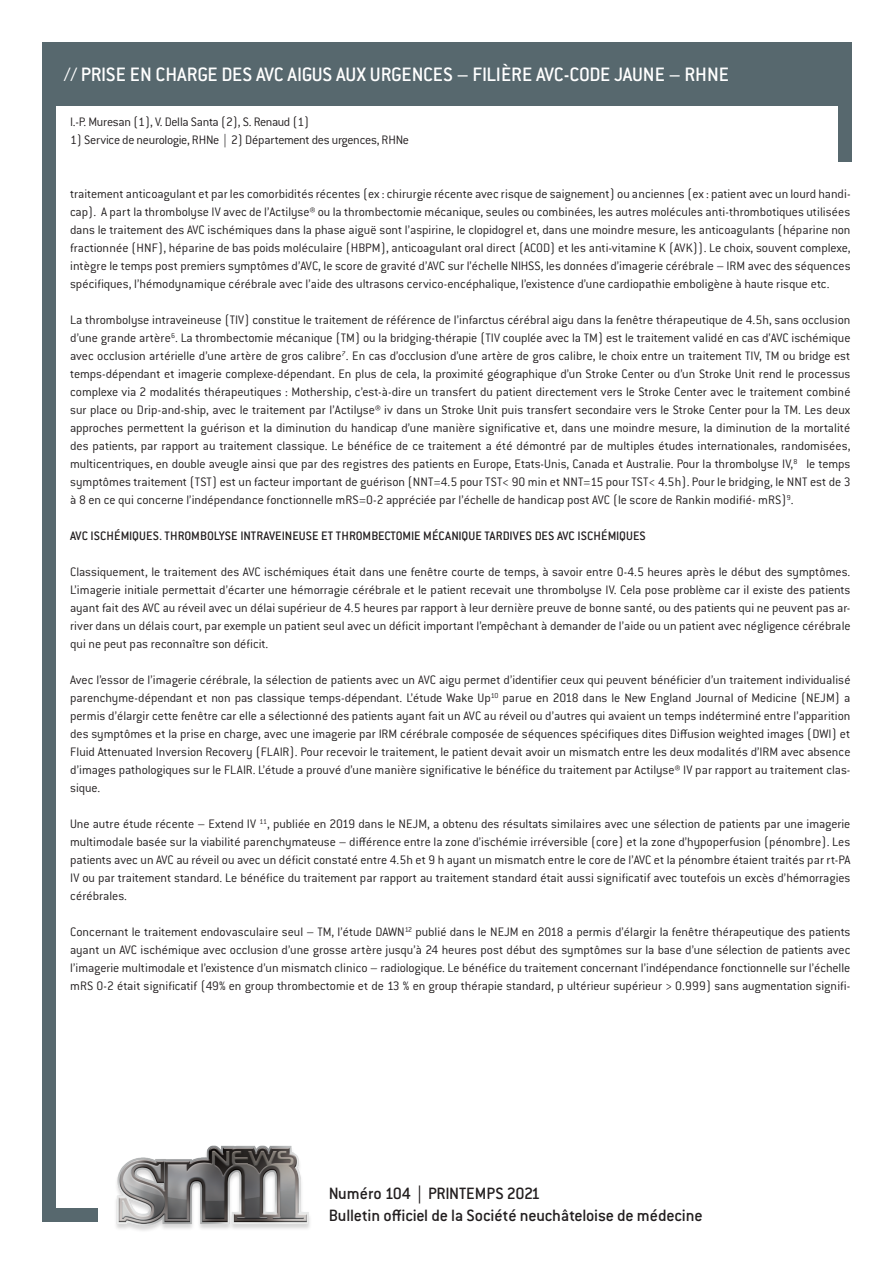
<style>
.page{position:relative;width:893px;height:1263px;background:#fff}
.page>*{position:absolute;margin:0;border:0;box-sizing:border-box;transform-origin:0 0}
.t1{font:500 21.3px "Conduit ITC Std";letter-spacing:-.01em;color:#fff}
.t2{font:500 18px/21.6px "Conduit ITC Std";letter-spacing:-.015em;color:#231f20}
.t3{font:300 13.5px/18px "Conduit ITC Std";letter-spacing:-.005em;color:#231f20;text-align:justify}
.t4{font:500 13.5px "Conduit ITC Std";letter-spacing:.005em;color:#231f20}
.t5{font:300 13.5px "Conduit ITC Std";letter-spacing:-.025em;color:#231f20}
</style>
<div class="page">
<div style="left:43px;top:43px;width:807px;height:63px;background:#57686e"></div>
<div style="left:43px;top:43px;width:13px;height:1177px;background:#57686e"></div>
<div style="left:43px;top:1208px;width:55px;height:13px;background:#57686e"></div>
<img style="left:116px;top:1145px;width:194px;height:86px">
<div style="left:838px;top:43px;width:13px;height:119px;background:#57686e"></div>
<h1 class="t1" style="left:64px;top:62px;width:667px">// PRISE EN CHARGE DES AVC AIGUS AUX URGENCES – FILIÈRE AVC-CODE JAUNE – RHNE</h1>
<p class="t5" style="left:70px;top:114px;width:241px">I.-P. Muresan (1), V. Della Santa (2), S. Renaud (1)</p>
<p class="t3" style="left:70px;top:130px;width:340px">1) Service de neurologie, RHNe | 2) Département des urgences, RHNe</p>
<p class="t3" style="left:70px;top:184px;width:782px">traitement anticoagulant et par les comorbidités récentes (ex : chirurgie récente avec risque de saignement) ou anciennes (ex : patient avec un lourd handi&shy;cap). A part la thrombolyse IV avec de l’Actilyse® ou la thrombectomie mécanique, seules ou combinées, les autres molécules anti-thrombotiques utilisées dans le traitement des AVC ischémiques dans la phase aiguë sont l’aspirine, le clopidogrel et, dans une moindre mesure, les anticoagulants (héparine non fractionnée (HNF), héparine de bas poids moléculaire (HBPM), anticoagulant oral direct (ACOD) et les anti-vitamine K (AVK)). Le choix, souvent complexe, intègre le temps post premiers symptômes d’AVC, le score de gravité d’AVC sur l’échelle NIHSS, les données d’imagerie cérébrale – IRM avec des séquences spécifiques, l’hémodynamique cérébrale avec l’aide des ultrasons cervico-encéphalique, l’existence d’une cardiopathie emboligène à haute risque etc.</p>
<p class="t3" style="left:70px;top:310px;width:782px">La thrombolyse intraveineuse (TIV) constitue le traitement de référence de l’infarctus cérébral aigu dans la fenêtre thérapeutique de 4.5h, sans occlusion d’une grande artère<sup>6</sup>. La thrombectomie mécanique (TM) ou la bridging-thérapie (TIV couplée avec la TM) est le traitement validé en cas d’AVC ischémique avec occlusion artérielle d’une artère de gros calibre<sup>7</sup>. En cas d’occlusion d’une artère de gros calibre, le choix entre un traitement TIV, TM ou bridge est temps-dépendant et imagerie complexe-dépendant. En plus de cela, la proximité géographique d’un Stroke Center ou d’un Stroke Unit rend le processus complexe via 2 modalités thérapeutiques : Mothership, c’est-à-dire un transfert du patient directement vers le Stroke Center avec le traitement combiné sur place ou Drip-and-ship, avec le traitement par l’Actilyse® iv dans un Stroke Unit puis transfert secondaire vers le Stroke Center pour la TM. Les deux approches permettent la guérison et la diminution du handicap d’une manière significative et, dans une moindre mesure, la diminution de la mortalité des patients, par rapport au traitement classique. Le bénéfice de ce traitement a été démontré par de multiples études internationales, randomisées, multicentriques, en double aveugle ainsi que par des registres des patients en Europe, Etats-Unis, Canada et Australie. Pour la thrombolyse IV,<sup>8</sup> le temps symptômes traitement (TST) est un facteur important de guérison (NNT=4.5 pour TST&lt; 90 min et NNT=15 pour TST&lt; 4.5h). Pour le bridging, le NNT est de 3 à 8 en ce qui concerne l’indépendance fonctionnelle mRS=0-2 appréciée par l’échelle de handicap post AVC (le score de Rankin modifié- mRS)<sup>9</sup>.</p>
<p class="t4" style="left:70px;top:528px;width:577px">AVC ISCHÉMIQUES. THROMBOLYSE INTRAVEINEUSE ET THROMBECTOMIE MÉCANIQUE TARDIVES DES AVC ISCHÉMIQUES</p>
<p class="t3" style="left:70px;top:562px;width:782px">Classiquement, le traitement des AVC ischémiques était dans une fenêtre courte de temps, à savoir entre 0-4.5 heures après le début des symptômes.<br>L’imagerie initiale permettait d’écarter une hémorragie cérébrale et le patient recevait une thrombolyse IV. Cela pose problème car il existe des patients ayant fait des AVC au réveil avec un délai supérieur de 4.5 heures par rapport à leur dernière preuve de bonne santé, ou des patients qui ne peuvent pas ar&shy;river dans un délais court, par exemple un patient seul avec un déficit important l’empêchant à demander de l’aide ou un patient avec négligence cérébrale qui ne peut pas reconnaître son déficit.</p>
<p class="t3" style="left:70px;top:670px;width:782px">Avec l’essor de l’imagerie cérébrale, la sélection de patients avec un AVC aigu permet d’identifier ceux qui peuvent bénéficier d’un traitement individualisé parenchyme-dépendant et non pas classique temps-dépendant. L’étude Wake Up<sup>10</sup> parue en 2018 dans le New England Journal of Medicine (NEJM) a permis d’élargir cette fenêtre car elle a sélectionné des patients ayant fait un AVC au réveil ou d’autres qui avaient un temps indéterminé entre l’apparition des symptômes et la prise en charge, avec une imagerie par IRM cérébrale composée de séquences spécifiques dites Diffusion weighted images (DWI) et Fluid Attenuated Inversion Recovery (FLAIR). Pour recevoir le traitement, le patient devait avoir un mismatch entre les deux modalités d’IRM avec absence d’images pathologiques sur le FLAIR. L’étude a prouvé d’une manière significative le bénéfice du traitement par Actilyse® IV par rapport au traitement clas&shy;sique.</p>
<p class="t3" style="left:70px;top:814px;width:782px">Une autre étude récente – Extend IV <sup>11</sup>, publiée en 2019 dans le NEJM, a obtenu des résultats similaires avec une sélection de patients par une imagerie multimodale basée sur la viabilité parenchymateuse – différence entre la zone d’ischémie irréversible (core) et la zone d’hypoperfusion (pénombre). Les patients avec un AVC au réveil ou avec un déficit constaté entre 4.5h et 9 h ayant un mismatch entre le core de l’AVC et la pénombre étaient traités par rt-PA IV ou par traitement standard. Le bénéfice du traitement par rapport au traitement standard était aussi significatif avec toutefois un excès d’hémorragies cérébrales.</p>
<p class="t3" style="left:70px;top:922px;width:782px">Concernant le traitement endovasculaire seul – TM, l’étude DAWN<sup>12</sup> publié dans le NEJM en 2018 a permis d’élargir la fenêtre thérapeutique des patients ayant un AVC ischémique avec occlusion d’une grosse artère jusqu’à 24 heures post début des symptômes sur la base d’une sélection de patients avec l’imagerie multimodale et l’existence d’un mismatch clinico – radiologique. Le bénéfice du traitement concernant l’indépendance fonctionnelle sur l’échelle mRS 0-2 était significatif (49% en group thrombectomie et de 13 % en group thérapie standard, p ultérieur supérieur &gt; 0.999) sans augmentation signifi-</p>
<h2 class="t2" style="left:329px;top:1182px;width:375px">Numéro 104 | PRINTEMPS 2021<br>Bulletin officiel de la Société neuchâteloise de médecine</h2>
</div>
